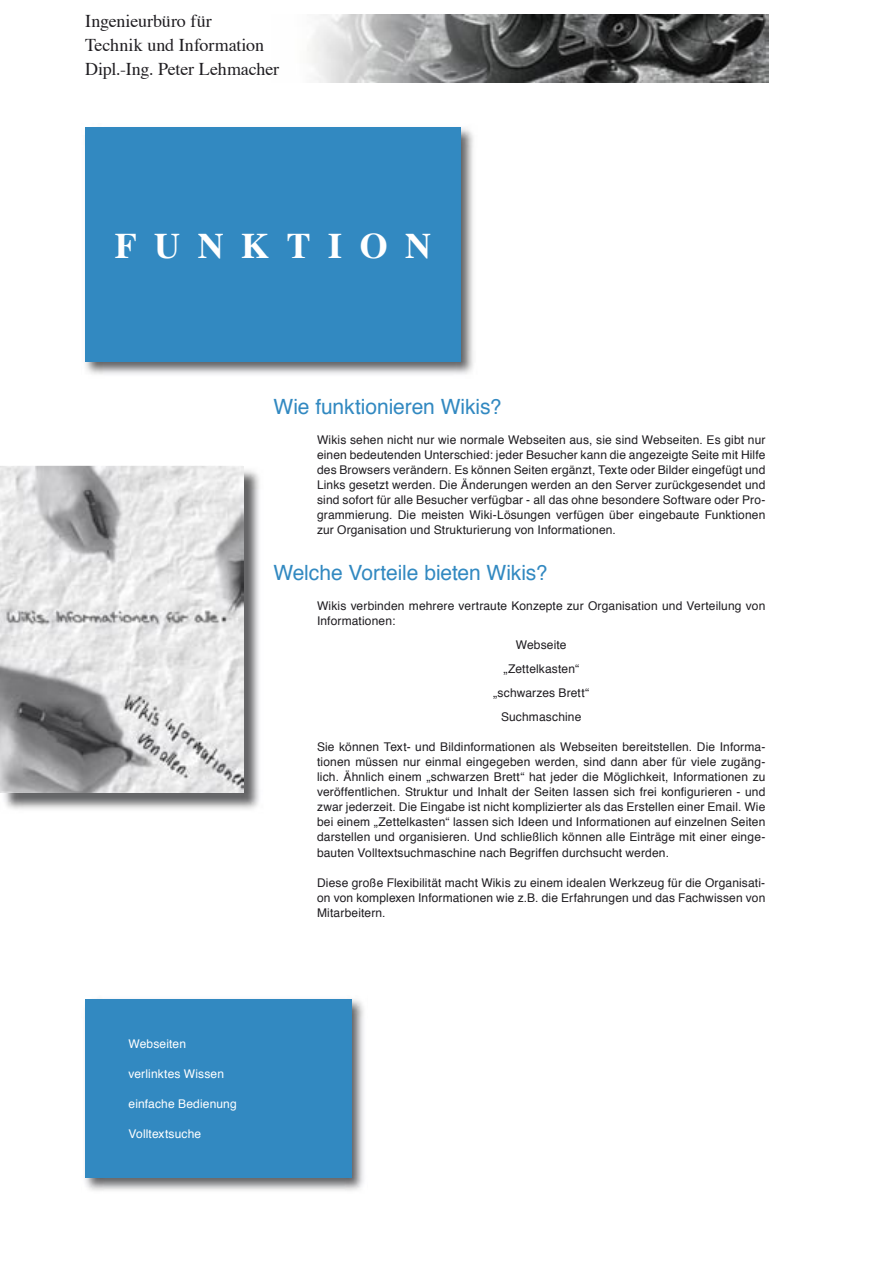
<style>
.page{position:relative;width:893px;height:1263px;background:#fff}
.page>*{position:absolute;margin:0;border:0;box-sizing:border-box;transform-origin:0 0}
.t1{font:700 36px "Times";letter-spacing:.485em;color:#fff}
.t2{font:21px "Helvetica";letter-spacing:-.005em;color:#3289c1}
.t3{font:18px/24px "Times";letter-spacing:-.005em;color:#1f1d21}
.t4{font:12px/15px "Helvetica";letter-spacing:.01em;color:#1f1d21;text-align:justify}
.t5{font:12px "Helvetica";letter-spacing:.01em;color:#fff}
</style>
<div class="page">
<img style="left:307px;top:15px;width:461px;height:67px">
<img style="left:85px;top:127px;width:388px;height:248px">
<div style="left:85px;top:128px;width:376px;height:234px;background:#3289c1"></div>
<img style="left:85px;top:999px;width:279px;height:192px">
<div style="left:85px;top:999px;width:266px;height:179px;background:#3289c1"></div>
<img style="left:4px;top:466px;width:256px;height:343px">
<img style="left:0;top:466px;width:243px;height:327px">
<h3 class="t3" style="left:85px;top:10px;width:195px">Ingenieurbüro für<br>Technik und Information<br>Dipl.-Ing. Peter Lehmacher</h3>
<h1 class="t1" style="left:115px;top:222px;width:318px">FUNKTION</h1>
<h2 class="t2" style="left:274px;top:393px;width:229px">Wie funktionieren Wikis?</h2>
<p class="t4" style="left:317px;top:433px;width:450px">Wikis sehen nicht nur wie normale Webseiten aus, sie sind Webseiten. Es gibt nur einen bedeutenden Unterschied: jeder Besucher kann die angezeigte Seite mit Hilfe des Browsers verändern. Es können Seiten ergänzt, Texte oder Bilder eingefügt und Links gesetzt werden. Die Änderungen werden an den Server zurückgesendet und sind sofort für alle Besucher verfügbar - all das ohne besondere Software oder Pro&shy;grammierung. Die meisten Wiki-Lösungen verfügen über eingebaute Funktionen zur Organisation und Strukturierung von Informationen.</p>
<h2 class="t2" style="left:274px;top:559px;width:275px">Welche Vorteile bieten Wikis?</h2>
<p class="t4" style="left:317px;top:599px;width:450px">Wikis verbinden mehrere vertraute Konzepte zur Organisation und Verteilung von<br>Informationen:</p>
<p class="t4" style="left:493px;top:634px;width:98px;line-height:24px;text-align:center">Webseite „Zettelkasten“ „schwarzes Brett“<br>Suchmaschine</p>
<p class="t4" style="left:317px;top:740px;width:450px">Sie können Text- und Bildinformationen als Webseiten bereitstellen. Die Informa&shy;tionen müssen nur einmal eingegeben werden, sind dann aber für viele zugäng&shy;lich. Ähnlich einem „schwarzen Brett“ hat jeder die Möglichkeit, Informationen zu veröffentlichen. Struktur und Inhalt der Seiten lassen sich frei konfigurieren - und zwar jederzeit. Die Eingabe ist nicht komplizierter als das Erstellen einer Email. Wie bei einem „Zettelkasten“ lassen sich Ideen und Informationen auf einzelnen Seiten darstellen und organisieren. Und schließlich können alle Einträge mit einer einge&shy;bauten Volltextsuchmaschine nach Begriffen durchsucht werden.</p>
<p class="t4" style="left:317px;top:875px;width:450px">Diese große Flexibilität macht Wikis zu einem idealen Werkzeug für die Organisati&shy;on von komplexen Informationen wie z.B. die Erfahrungen und das Fachwissen von Mitarbeitern.</p>
<p class="t5" style="left:129px;top:1036px;width:59px">Webseiten</p>
<p class="t5" style="left:129px;top:1066px;width:97px">verlinktes Wissen</p>
<p class="t5" style="left:129px;top:1096px;width:110px">einfache Bedienung</p>
<p class="t5" style="left:129px;top:1126px;width:74px">Volltextsuche</p>
</div>
